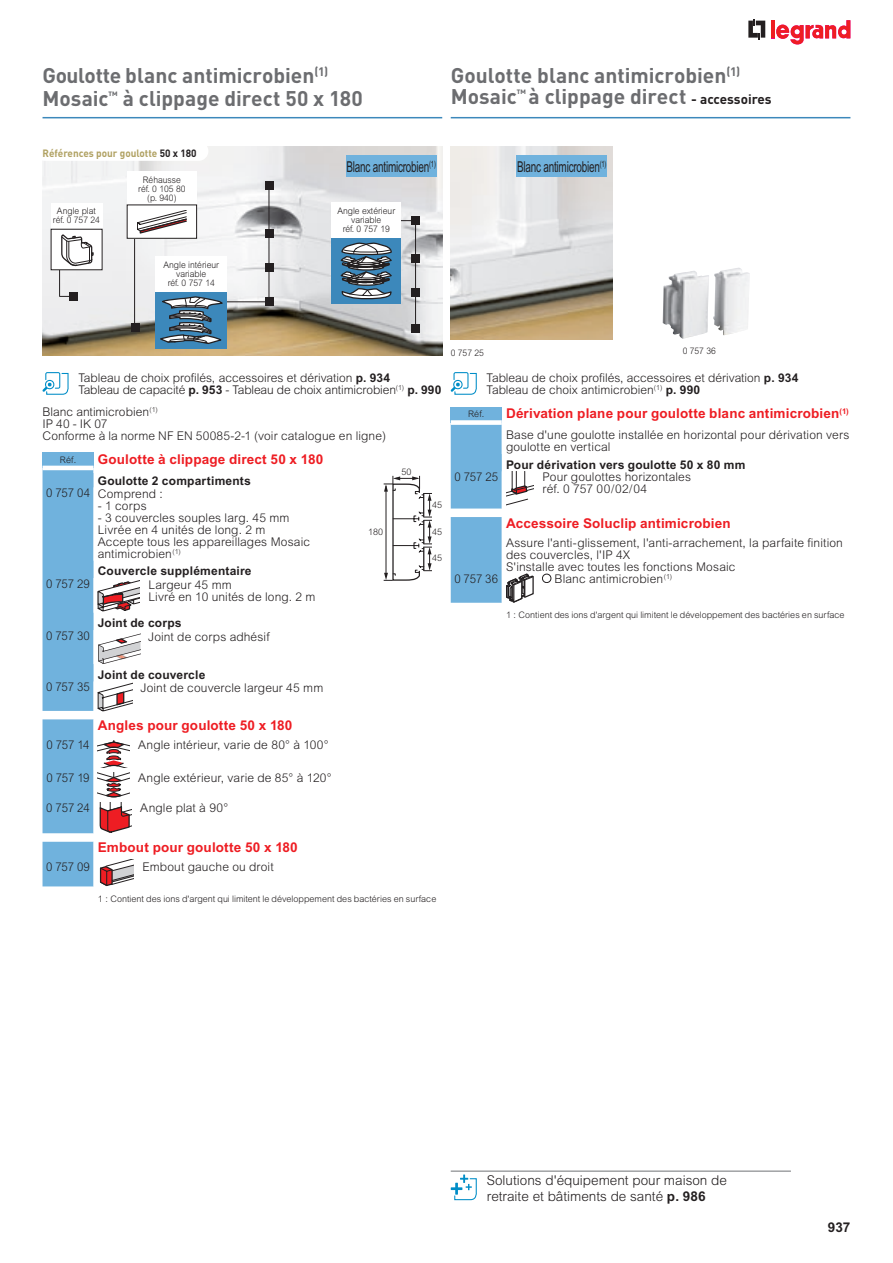
<style>
.page{position:relative;width:893px;height:1263px;background:#fff}
.page>*{position:absolute;margin:0;border:0;box-sizing:border-box;transform-origin:0 0}
.t1{font:700 21px/21px "DIN";letter-spacing:-.005em;color:#6c6d70}
.t2{font:15px "Arial";letter-spacing:-.02em;color:#231f20;scale:.66 1}
.t3{font:700 13.5px "Arial";letter-spacing:.01em;color:#ee1d23}
.t4{font:300 13.5px/15.8px "Arial";color:#231f20}
.t5{font:700 13.5px "Arial";color:#231f20}
.t6{font:300 12px/12px "Arial";letter-spacing:.01em;color:#231f20}
.t7{font:300 12px/12px "Arial";letter-spacing:-.01em;color:#231f20}
.t8{font:700 12px "Arial";letter-spacing:.015em;color:#231f20}
.t9{font:300 12px "Arial";letter-spacing:.01em;color:#231f20;scale:.95 1}
.t10{font:700 10.5px "DIN";color:#b0a162;scale:.95 1}
.t11{font:300 9px "Arial";color:#231f20}
.t12{font:300 9px/9px "Arial";color:#231f20;text-align:center;scale:.95 1}
.s1{color:#231f20}
.s2{font-size:13.5px;color:#231f20}
.s3{font-weight:700}
</style>
<div class="page">
<svg style="left:748px;top:19px;width:17px;height:20px"></svg>
<hr style="left:771px;top:20px;width:4px;height:18px;background:#ee1d23">
<svg style="left:776px;top:20px;width:74px;height:25px"></svg>
<hr style="left:43px;top:117px;width:399px;height:1px;background:#3c88bb">
<hr style="left:451px;top:117px;width:399px;height:1px;background:#3c88bb">
<img style="left:451px;top:147px;width:161px;height:192px">
<svg style="left:43px;top:372px;width:26px;height:23px"></svg>
<svg style="left:384px;top:476px;width:48px;height:105px"></svg>
<svg style="left:43px;top:719px;width:89px;height:114px"></svg>
<svg style="left:43px;top:842px;width:91px;height:44px"></svg>
<img style="left:43px;top:147px;width:399px;height:208px">
<div style="left:411px;top:216px;width:9px;height:9px;background:#231f20"></div>
<div style="left:411px;top:255px;width:9px;height:8px;background:#231f20"></div>
<div style="left:411px;top:289px;width:9px;height:8px;background:#231f20"></div>
<div style="left:411px;top:324px;width:9px;height:9px;background:#231f20"></div>
<hr style="left:415px;top:220px;width:1px;height:110px;background:#231f20">
<div style="left:69px;top:292px;width:8px;height:9px;background:#231f20"></div>
<div style="left:265px;top:297px;width:8px;height:9px;background:#231f20"></div>
<hr style="left:269px;top:185px;width:1px;height:117px;background:#231f20">
<hr style="left:226px;top:302px;width:44px;height:1px;background:#231f20">
<div style="left:265px;top:230px;width:8px;height:8px;background:#231f20"></div>
<div style="left:265px;top:263px;width:8px;height:9px;background:#231f20"></div>
<div style="left:265px;top:181px;width:8px;height:9px;background:#231f20"></div>
<div style="left:35px;top:141px;width:173px;height:20px;background:#fff;border-radius:10px"></div>
<div style="left:156px;top:256px;width:71px;height:69px;background:#fff"></div>
<div style="left:156px;top:292px;width:71px;height:56px;background:#3c88bb"></div>
<svg style="left:160px;top:296px;width:63px;height:48px"></svg>
<div style="left:332px;top:203px;width:69px;height:66px;background:#fff"></div>
<div style="left:332px;top:238px;width:69px;height:66px;background:#3c88bb"></div>
<svg style="left:341px;top:242px;width:51px;height:57px"></svg>
<div style="left:51px;top:203px;width:51px;height:67px;background:#fff"></div>
<svg style="left:59px;top:234px;width:34px;height:63px"></svg>
<div style="left:131px;top:323px;width:8px;height:8px;background:#231f20"></div>
<hr style="left:134px;top:227px;width:1px;height:100px;background:#231f20">
<div style="left:127px;top:172px;width:69px;height:66px;background:#fff"></div>
<svg style="left:137px;top:210px;width:50px;height:24px"></svg>
<svg style="left:451px;top:372px;width:26px;height:23px"></svg>
<svg style="left:451px;top:407px;width:83px;height:101px"></svg>
<svg style="left:451px;top:517px;width:101px;height:86px"></svg>
<img style="left:663px;top:268px;width:87px;height:71px">
<hr style="left:451px;top:1170px;width:340px;height:2px;background:#808285">
<svg style="left:451px;top:1174px;width:26px;height:26px"></svg>
<div style="left:517px;top:155px;width:90px;height:21px;background:#70b2dd"></div>
<div style="left:346px;top:155px;width:90px;height:21px;background:#70b2dd"></div>
<svg style="left:43px;top:453px;width:97px;height:258px"></svg>
<h1 class="t1" style="left:43px;top:63px;width:322px;line-height:23.1px">Goulotte blanc antimicrobien<sup>(1)<br></sup>Mosaic<sup>™</sup> à clippage direct 50 x 180</h1>
<p class="t10" style="left:43px;top:146px;width:164px">Références pour goulotte <span class="s1">50 x 180</span></p>
<p class="t12" style="left:53px;top:206px;width:51px">Angle plat réf. 0 757 24</p>
<p class="t12" style="left:138px;top:175px;width:51px">Réhausse réf. 0 105 80 (p. 940)</p>
<p class="t12" style="left:163px;top:260px;width:60px">Angle intérieur variable<br>réf. 0 757 14</p>
<p class="t2" style="left:346px;top:158px;width:137px">Blanc antimicrobien<sup>(1)</sup></p>
<p class="t12" style="left:337px;top:207px;width:62px">Angle extérieur variable<br>réf. 0 757 19</p>
<h1 class="t1" style="left:451px;top:64px;width:322px">Goulotte blanc antimicrobien<sup>(1)<br></sup>Mosaic<sup>™</sup> à clippage direct <span class="s2">- accessoires</span></h1>
<p class="t2" style="left:517px;top:158px;width:137px">Blanc antimicrobien<sup>(1)</sup></p>
<p class="t7" style="left:78px;top:371px;width:365px">Tableau de choix profilés, accessoires et dérivation <span class="s3">p. 934<br></span>Tableau de capacité <span class="s3">p. 953</span> - Tableau de choix antimicrobien<sup>(1)</sup> <span class="s3">p. 990</span></p>
<p class="t6" style="left:43px;top:406px;width:345px">Blanc antimicrobien<sup>(1)<br></sup>IP 40 - IK 07<br>Conforme à la norme NF EN 50085-2-1 (voir catalogue en ligne)</p>
<p class="t11" style="left:60px;top:454px;width:18px">Réf.</p>
<p class="t3" style="left:98px;top:451px;width:227px">Goulotte à clippage direct 50 x 180</p>
<p class="t8" style="left:98px;top:473px;width:155px">Goulotte 2 compartiments</p>
<p class="t9" style="left:46px;top:487px;width:125px">0 757 04 Comprend :</p>
<p class="t6" style="left:98px;top:500px;width:50px">- 1 corps</p>
<p class="t6" style="left:98px;top:512px;width:214px">- 3 couvercles souples larg. 45 mm<br>Livrée en 4 unités de long. 2 m<br>Accepte tous les appareillages Mosaic antimicrobien<sup>(1)</sup></p>
<p class="t8" style="left:98px;top:564px;width:155px">Couvercle supplémentaire</p>
<p class="t9" style="left:46px;top:576px;width:48px">0 757 29</p>
<p class="t6" style="left:148px;top:578px;width:169px">Largeur 45 mm<br>Livré en 10 unités de long. 2 m</p>
<p class="t8" style="left:98px;top:616px;width:85px">Joint de corps</p>
<p class="t9" style="left:46px;top:628px;width:48px">0 757 30</p>
<p class="t6" style="left:148px;top:630px;width:123px">Joint de corps adhésif</p>
<p class="t8" style="left:98px;top:667px;width:109px">Joint de couvercle</p>
<p class="t9" style="left:46px;top:680px;width:48px">0 757 35</p>
<p class="t6" style="left:141px;top:682px;width:184px">Joint de couvercle largeur 45 mm</p>
<p class="t3" style="left:98px;top:717px;width:196px">Angles pour goulotte 50 x 180</p>
<p class="t9" style="left:46px;top:738px;width:47px">0 757 14</p>
<p class="t6" style="left:138px;top:739px;width:192px">Angle intérieur, varie de 80° à 100°</p>
<p class="t9" style="left:46px;top:771px;width:47px">0 757 19</p>
<p class="t6" style="left:138px;top:772px;width:195px">Angle extérieur, varie de 85° à 120°</p>
<p class="t9" style="left:46px;top:801px;width:47px">0 757 24</p>
<p class="t6" style="left:140px;top:801px;width:89px">Angle plat à 90°</p>
<p class="t3" style="left:98px;top:840px;width:201px">Embout pour goulotte 50 x 180</p>
<p class="t9" style="left:46px;top:860px;width:48px">0 757 09</p>
<p class="t6" style="left:142px;top:861px;width:133px">Embout gauche ou droit</p>
<p class="t11" style="left:368px;top:526px;width:17px">180</p>
<p class="t11" style="left:401px;top:467px;width:12px">50</p>
<p class="t11" style="left:432px;top:499px;width:12px">45</p>
<p class="t11" style="left:432px;top:526px;width:12px">45</p>
<p class="t11" style="left:432px;top:553px;width:12px">45</p>
<p class="t11" style="left:98px;top:893px;width:340px">1 : Contient des ions d'argent qui limitent le développement des bactéries en surface</p>
<p class="t12" style="left:451px;top:348px;width:37px">0 757 25</p>
<p class="t12" style="left:683px;top:346px;width:37px">0 757 36</p>
<p class="t6" style="left:487px;top:371px;width:313px">Tableau de choix profilés, accessoires et dérivation <span class="s3">p. 934<br></span>Tableau de choix antimicrobien<sup>(1)</sup> <span class="s3">p. 990</span></p>
<p class="t11" style="left:468px;top:409px;width:18px">Réf.</p>
<p class="t3" style="left:506px;top:405px;width:344px">Dérivation plane pour goulotte blanc antimicrobien<sup>(1)</sup></p>
<p class="t6" style="left:506px;top:429px;width:345px">Base d'une goulotte installée en horizontal pour dérivation vers goulotte en vertical</p>
<p class="t8" style="left:506px;top:457px;width:241px">Pour dérivation vers goulotte 50 x 80 mm</p>
<p class="t9" style="left:454px;top:470px;width:47px">0 757 25</p>
<p class="t6" style="left:543px;top:471px;width:150px">Pour goulottes horizontales réf. 0 757 00/02/04</p>
<p class="t3" style="left:506px;top:515px;width:226px">Accessoire Soluclip antimicrobien</p>
<p class="t6" style="left:506px;top:536px;width:338px">Assure l'anti-glissement, l'anti-arrachement, la parfaite finition des couvercles, l'IP 4X<br>S'installe avec toutes les fonctions Mosaic</p>
<p class="t9" style="left:454px;top:572px;width:48px">0 757 36</p>
<p class="t6" style="left:554px;top:572px;width:119px">Blanc antimicrobien<sup>(1)</sup></p>
<p class="t11" style="left:506px;top:610px;width:340px">1 : Contient des ions d'argent qui limitent le développement des bactéries en surface</p>
<p class="t4" style="left:487px;top:1172px;width:242px">Solutions d'équipement pour maison de retraite et bâtiments de santé <span class="s3">p. 986</span></p>
<p class="t5" style="left:828px;top:1219px;width:24px">937</p>
</div>
